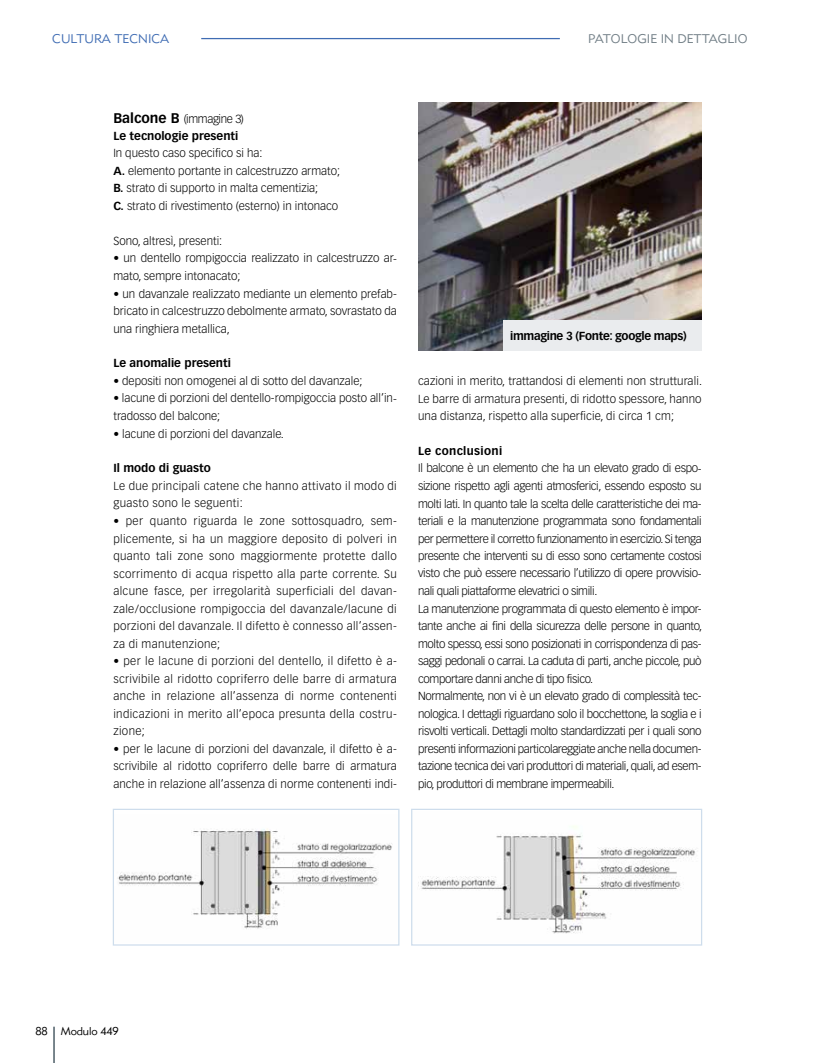
<style>
.page{position:relative;width:815px;height:1063px;background:#fff}
.page>*{position:absolute;margin:0;border:0;box-sizing:border-box;transform-origin:0 0}
.t1{font:12.5px "Metro Lite LT Two";color:#717e86}
.t2{font:12.5px "Metro Lite LT Two";color:#3f6cb3}
.t3{font:300 11.5px/17.5px "Vectora LT Std";letter-spacing:-.03em;color:#000;text-align:justify}
.t4{font:300 11.5px/17.5px "Vectora LT Std";color:#000}
.t5{font:700 11.5px/17.5px "Vectora LT Std";color:#000}
.t6{font:300 11.5px/17.5px "Vectora LT Std";letter-spacing:.03em;color:#000}
.t7{font:700 11.5px "Vectora LT Std";letter-spacing:-.03em;color:#000}
.t8{font:700 11.5px "Vectora LT Std";letter-spacing:.03em;color:#000}
.t9{font:11.25px "Metro Lite LT Two";letter-spacing:-.015em;color:#000}
.s1{font-size:13.75px}
.s2{font-weight:300}
.s3{font-weight:700}
</style>
<div class="page">
<hr style="left:53px;top:1027px;width:2px;height:36px;background:#717e86">
<hr style="left:201px;top:38px;width:359px;height:1px;background:#3f6cb3">
<img style="left:418px;top:102px;width:284px;height:248px">
<div style="left:503px;top:321px;width:199px;height:30px;background:#eaecee"></div>
<img style="left:117px;top:828px;width:276px;height:101px">
<div style="left:113px;top:809px;width:286px;height:137px;border:1px solid #ceddec"></div>
<img style="left:418px;top:826px;width:278px;height:108px">
<div style="left:411px;top:809px;width:291px;height:137px;border:1px solid #ceddec"></div>
<p class="t2" style="left:52px;top:31px;width:119px">CULTURA TECNICA</p>
<p class="t1" style="left:588px;top:31px;width:161px">PATOLOGIE IN DETTAGLIO</p>
<p class="t5" style="left:113px;top:110px;width:132px"><span class="s1">Balcone B</span> <span class="s2">(immagine 3)<br></span>Le tecnologie presenti</p>
<p class="t4" style="left:113px;top:145px;width:228px">In questo caso specifico si ha:<br><span class="s3">A.</span> elemento portante in calcestruzzo armato; <span class="s3">B.</span> strato di supporto in malta cementizia;<br><span class="s3">C.</span> strato di rivestimento (esterno) in intonaco</p>
<p class="t4" style="left:113px;top:232px;width:110px">Sono, altresì, presenti:</p>
<p class="t4" style="left:113px;top:250px;width:285px">• un dentello rompigoccia realizzato in calcestruzzo ar&shy;mato, sempre intonacato;</p>
<p class="t3" style="left:113px;top:285px;width:285px">• un davanzale realizzato mediante un elemento prefab&shy;bricato in calcestruzzo debolmente armato, sovrastato da una ringhiera metallica,</p>
<p class="t5" style="left:113px;top:355px;width:119px">Le anomalie presenti</p>
<p class="t4" style="left:113px;top:372px;width:251px">• depositi non omogenei al di sotto del davanzale;</p>
<p class="t4" style="left:113px;top:390px;width:285px">• lacune di porzioni del dentello-rompigoccia posto all’in&shy;tradosso del balcone;</p>
<p class="t4" style="left:113px;top:425px;width:172px">• lacune di porzioni del davanzale.</p>
<p class="t5" style="left:113px;top:460px;width:99px">Il modo di guasto</p>
<p class="t6" style="left:113px;top:477px;width:285px">Le due principali catene che hanno attivato il modo di guasto sono le seguenti:</p>
<p class="t3" style="left:113px;top:512px;width:285px">• per quanto riguarda le zone sottosquadro, sem&shy;plicemente, si ha un maggiore deposito di polveri in quanto tali zone sono maggiormente protette dallo scorrimento di acqua rispetto alla parte corrente. Su alcune fasce, per irregolarità superficiali del davan&shy;zale/occlusione rompigoccia del davanzale/lacune di porzioni del davanzale. Il difetto è connesso all’assen&shy;za di manutenzione;</p>
<p class="t3" style="left:113px;top:652px;width:285px">• per le lacune di porzioni del dentello, il difetto è a&shy;scrivibile al ridotto copriferro delle barre di armatura anche in relazione all’assenza di norme contenenti indicazioni in merito all’epoca presunta della costru&shy;zione;</p>
<p class="t3" style="left:113px;top:740px;width:285px">• per le lacune di porzioni del davanzale, il difetto è a&shy;scrivibile al ridotto copriferro delle barre di armatura anche in relazione all’assenza di norme contenenti indi-</p>
<p class="t7" style="left:510px;top:329px;width:178px">immagine 3 (Fonte: google maps)</p>
<p class="t3" style="left:418px;top:372px;width:285px">cazioni in merito, trattandosi di elementi non strutturali.<br>Le barre di armatura presenti, di ridotto spessore, hanno una distanza, rispetto alla superficie, di circa 1 cm;</p>
<p class="t8" style="left:418px;top:444px;width:86px">Le conclusioni</p>
<p class="t3" style="left:418px;top:460px;width:285px;text-align:left">Il balcone è un elemento che ha un elevato grado di espo&shy;sizione rispetto agli agenti atmosferici, essendo esposto su molti lati. In quanto tale la scelta delle caratteristiche dei ma&shy;teriali e la manutenzione programmata sono fondamentali per permettere il corretto funzionamento in esercizio. Si tenga presente che interventi su di esso sono certamente costosi visto che può essere necessario l’utilizzo di opere provvisio&shy;nali quali piattaforme elevatrici o simili.<br>La manutenzione programmata di questo elemento è impor&shy;tante anche ai fini della sicurezza delle persone in quanto, molto spesso, essi sono posizionati in corrispondenza di pas&shy;saggi pedonali o carrai. La caduta di parti, anche piccole, può comportare danni anche di tipo fisico.<br>Normalmente, non vi è un elevato grado di complessità tec&shy;nologica. I dettagli riguardano solo il bocchettone, la soglia e i risvolti verticali. Dettagli molto standardizzati per i quali sono presenti informazioni particolareggiate anche nella documen&shy;tazione tecnica dei vari produttori di materiali, quali, ad esem&shy;pio, produttori di membrane impermeabili.</p>
<p class="t9" style="left:35px;top:1025px;width:85px">88 Modulo 449</p>
</div>
